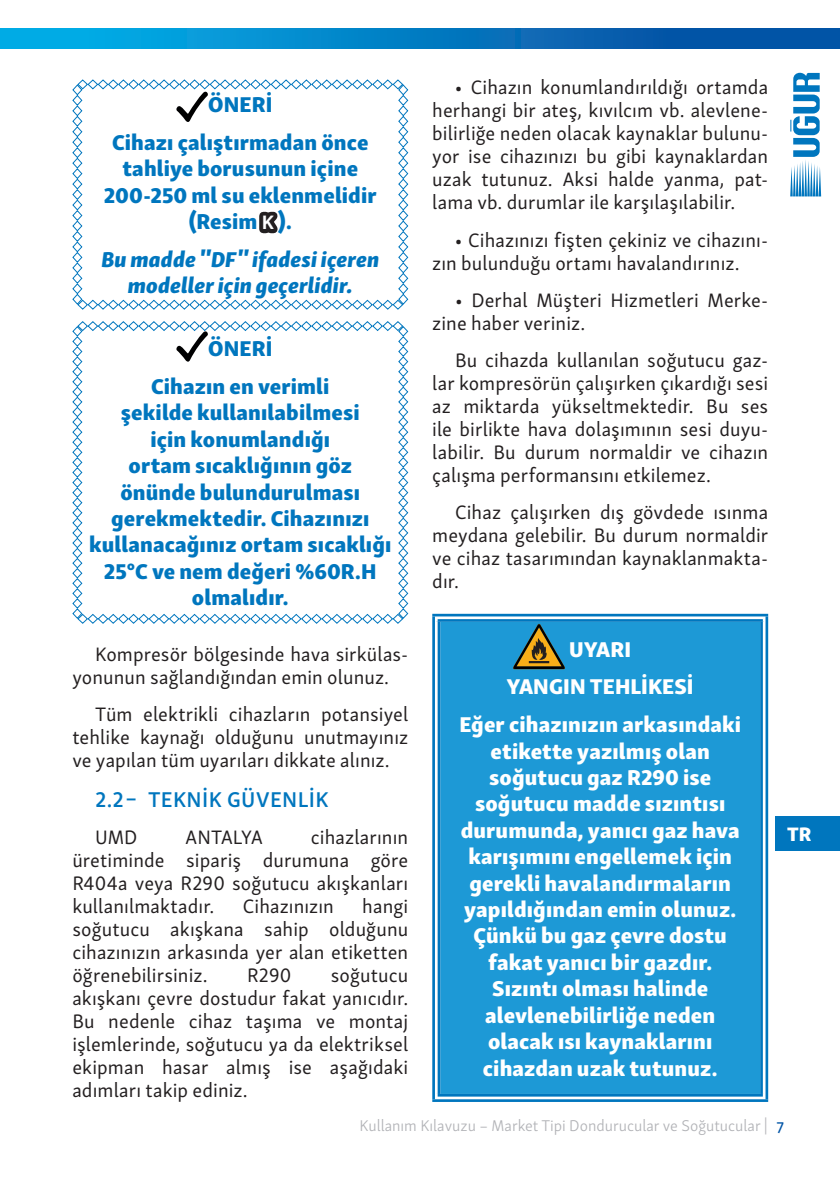
<style>
.page{position:relative;width:840px;height:1191px;background:#fff}
.page>*{position:absolute;margin:0;border:0;box-sizing:border-box;transform-origin:0 0}
.t1{font:22px/26.4px "Skolar Sans Latn Eb";letter-spacing:.005em;color:#fff;text-align:center}
.t2{font:22px/26.4px "Skolar Sans Latn Eb";letter-spacing:.005em;color:#0076be;text-align:center}
.t3{font:22px/26.4px "Skolar Sans Latn Eb It";letter-spacing:.005em;color:#0076be;text-align:center}
.t4{font:600 22px "Skolar Sans Latn";letter-spacing:.02em;color:#0076be}
.t5{font:20px/23px "Skolar Sans Latn";letter-spacing:.005em;color:#231f20;text-align:justify}
.t6{font:20px "Skolar Sans Latn";letter-spacing:-.02em;color:#231f20}
.t7{font:20px "Skolar Sans Latn Eb";color:#fff}
.t8{font:300 16px "Skolar Sans Latn";color:#b2b3b7}
.s1{font-family:"Skolar Sans Latn";font-weight:700;font-size:20px;color:#231f20}
.s2{font-family:"Skolar Sans Latn Me";font-weight:400;color:#0154a6}
</style>
<div class="page">
<svg style="left:790px;top:73px;width:30px;height:123px"></svg>
<div style="left:0;top:28px;width:839px;height:20px;background:linear-gradient(to right,#02b3eb,#05469b)"></div>
<div style="left:775px;top:816px;width:64px;height:35px;background:#0076be"></div>
<div style="left:436px;top:618px;width:327px;height:480px;background:#1d99d6"></div>
<svg style="left:434px;top:616px;width:331px;height:6px"></svg>
<svg style="left:434px;top:622px;width:3px;height:472px"></svg>
<svg style="left:762px;top:622px;width:1px;height:472px"></svg>
<svg style="left:434px;top:1094px;width:329px;height:5px"></svg>
<hr style="left:432px;top:614px;width:335px;height:2px;background:#0076be">
<hr style="left:437px;top:619px;width:325px;height:3px;background:#0076be">
<hr style="left:432px;top:616px;width:2px;height:483px;background:#0076be">
<hr style="left:437px;top:622px;width:3px;height:472px;background:#0076be">
<hr style="left:759px;top:622px;width:3px;height:472px;background:#0076be">
<hr style="left:765px;top:616px;width:2px;height:483px;background:#0076be">
<hr style="left:437px;top:1094px;width:325px;height:2px;background:#0076be">
<hr style="left:432px;top:1099px;width:335px;height:3px;background:#0076be">
<svg style="left:72px;top:79px;width:336px;height:231px"></svg>
<svg style="left:72px;top:321px;width:336px;height:303px"></svg>
<svg style="left:513px;top:623px;width:51px;height:46px"></svg>
<p class="t2" style="left:112px;top:84px;width:257px;line-height:37.8px">ÖNERİ<br>Cihazı çalıştırmadan önce</p>
<p class="t2" style="left:104px;top:153px;width:274px">tahliye borusunun içine<br>200-250 ml su eklenmelidir (Resim <span class="s1">K</span> ).</p>
<p class="t3" style="left:101px;top:244px;width:279px">Bu madde ''DF'' ifadesi içeren modeller için geçerlidir.</p>
<p class="t2" style="left:151px;top:327px;width:180px;line-height:37.8px">ÖNERİ<br>Cihazın en verimli</p>
<p class="t2" style="left:89px;top:397px;width:303px">şekilde kullanılabilmesi<br>için konumlandığı<br>ortam sıcaklığının göz önünde bulundurulması gerekmektedir. Cihazınızı kullanacağınız ortam sıcaklığı<br>25°C ve nem değeri %60R.H olmalıdır.</p>
<p class="t5" style="left:72px;top:641px;width:337px;text-indent:23px">Kompresör bölgesinde hava sirkülas&shy;yonunun sağlandığından emin olunuz.</p>
<p class="t5" style="left:72px;top:701px;width:337px;text-indent:23px">Tüm elektrikli cihazların potansiyel tehlike kaynağı olduğunu unutmayınız ve yapılan tüm uyarıları dikkate alınız.</p>
<p class="t4" style="left:95px;top:781px;width:235px">2.2 – TEKNIK GÜVENLIK</p>
<p class="t5" style="left:95px;top:824px;width:44px">UMD</p>
<p class="t6" style="left:185px;top:822px;width:79px">ANTALYA</p>
<p class="t5" style="left:72px;top:824px;width:337px;text-indent:238px">cihazlarının üretiminde sipariş durumuna göre R404a veya R290 soğutucu akışkanları kullanılmaktadır.</p>
<p class="t5" style="left:72px;top:893px;width:337px;text-indent:290px">hangi soğutucu akışkana sahip olduğunu cihazınızın arkasında yer alan etiketten öğrenebilirsiniz.</p>
<p class="t5" style="left:243px;top:893px;width:93px">Cihazınızın</p>
<p class="t5" style="left:72px;top:962px;width:337px;text-indent:258px">soğutucu akışkanı çevre dostudur fakat yanıcıdır.<br>Bu nedenle cihaz taşıma ve montaj işlemlerinde, soğutucu ya da elektriksel ekipman hasar almış ise aşağıdaki adımları takip ediniz.</p>
<p class="t5" style="left:247px;top:962px;width:46px">R290</p>
<p class="t5" style="left:432px;top:74px;width:337px;text-indent:23px">• Cihazın konumlandırıldığı ortamda herhangi bir ateş, kıvılcım vb. alevlene&shy;bilirliğe neden olacak kaynaklar bulunu&shy;yor ise cihazınızı bu gibi kaynaklardan uzak tutunuz. Aksi halde yanma, pat&shy;lama vb. durumlar ile karşılaşılabilir.</p>
<p class="t5" style="left:432px;top:227px;width:337px;text-indent:23px">• Cihazınızı fişten çekiniz ve cihazını&shy;zın bulunduğu ortamı havalandırınız.</p>
<p class="t5" style="left:432px;top:287px;width:337px;text-indent:23px">• Derhal Müşteri Hizmetleri Merke&shy;zine haber veriniz.</p>
<p class="t5" style="left:432px;top:347px;width:337px;text-indent:23px">Bu cihazda kullanılan soğutucu gaz&shy;lar kompresörün çalışırken çıkardığı sesi az miktarda yükseltmektedir. Bu ses ile birlikte hava dolaşımının sesi duyu&shy;labilir. Bu durum normaldir ve cihazın çalışma performansını etkilemez.</p>
<p class="t5" style="left:432px;top:499px;width:337px;text-indent:23px">Cihaz çalışırken dış gövdede ısınma meydana gelebilir. Bu durum normaldir ve cihaz tasarımından kaynaklanmakta&shy;dır.</p>
<p class="t1" style="left:459px;top:628px;width:283px;line-height:37.8px">UYARI<br>YANGIN TEHLİKESİ<br>Eğer cihazınızın arkasındaki</p>
<p class="t1" style="left:460px;top:735px;width:280px">etikette yazılmış olan soğutucu gaz R290 ise soğutucu madde sızıntısı durumunda, yanıcı gaz hava karışımını engellemek için gerekli havalandırmaların yapıldığından emin olunuz.<br>Çünkü bu gaz çevre dostu fakat yanıcı bir gazdır.<br>Sızıntı olması halinde alevlenebilirliğe neden olacak ısı kaynaklarını cihazdan uzak tutunuz.</p>
<p class="t7" style="left:786px;top:817px;width:26px">TR</p>
<p class="t8" style="left:359px;top:1113px;width:425px">Kullanım Kılavuzu – Market Tipi Dondurucular ve Soğutucular | <span class="s2">7</span></p>
</div>
